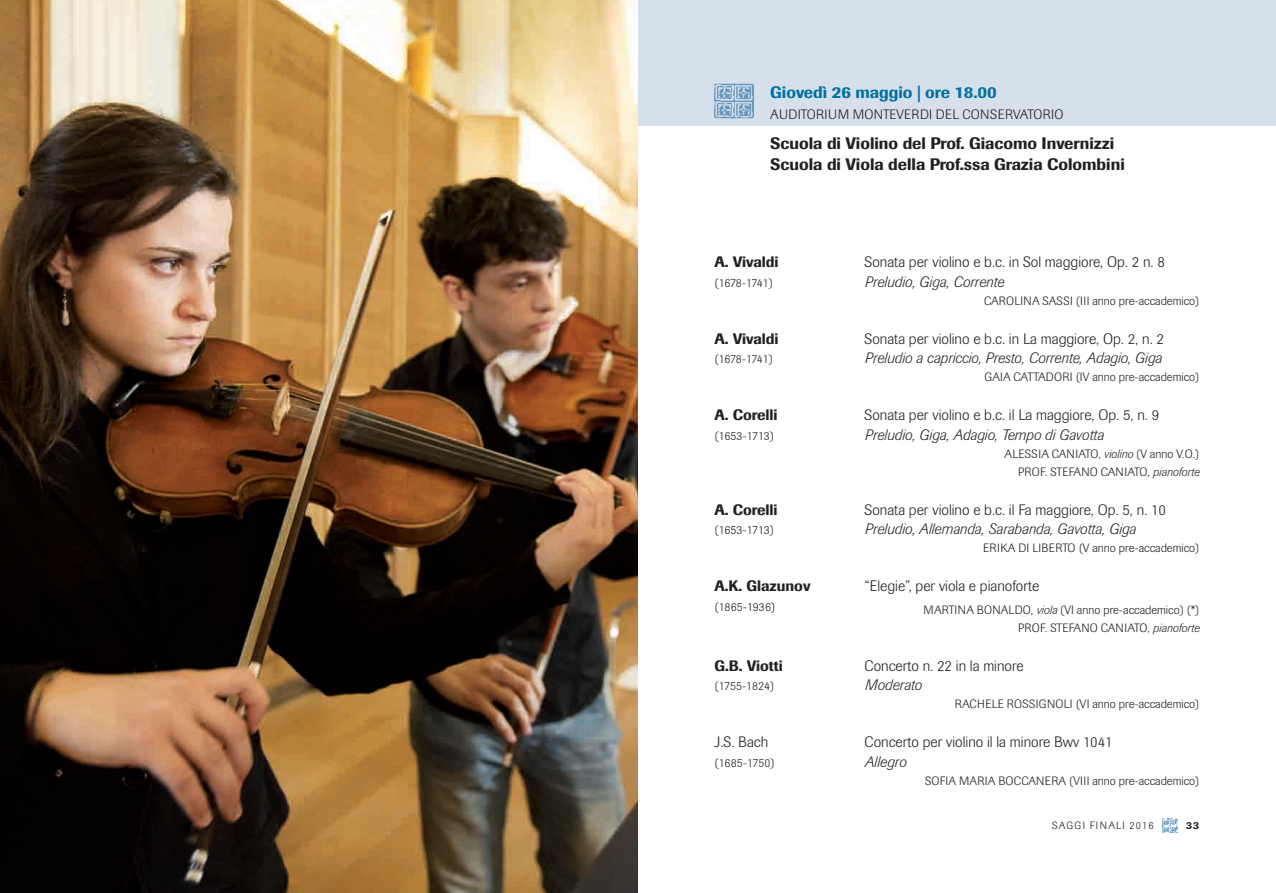
<style>
.page{position:relative;width:1276px;height:893px;background:#fff}
.page>*{position:absolute;margin:0;border:0;box-sizing:border-box;transform-origin:0 0}
.t1{font:500 16.5px/21px "Imago";color:#231f20}
.t2{font:500 16.5px "Imago";color:#0071a1}
.t3{font:300 15px "Imago";color:#231f20}
.t4{font:italic 300 15px "Imago";color:#231f20}
.t5{font:500 15px "Imago";color:#231f20}
.t6{font:300 13.5px "Imago";letter-spacing:.02em;color:#231f20}
.t7{font:300 12px/18px "Imago";color:#231f20;text-align:right}
.t8{font:300 12px/18px "Imago";letter-spacing:.02em;color:#231f20;text-align:right}
.t9{font:300 12px "Imago";letter-spacing:-.03em;color:#231f20}
.t10{font:300 10.5px "Imago";letter-spacing:.11em;color:#231f20}
.t11{font:500 10.5px "Imago";color:#231f20}
.s1{font-style:italic}
</style>
<div class="page">
<img style="left:1162px;top:819px;width:15px;height:13px">
<div style="left:638px;top:0;width:638px;height:126px;background:#d5e0eb"></div>
<img style="left:714px;top:84px;width:39px;height:34px">
<img style="left:0;top:0;width:638px;height:893px">
<h1 class="t2" style="left:770px;top:82px;width:228px">Giovedì 26 maggio | ore 18.00</h1>
<p class="t6" style="left:770px;top:107px;width:295px">AUDITORIUM MONTEVERDI DEL CONSERVATORIO</p>
<h1 class="t1" style="left:770px;top:133px;width:356px">Scuola di Violino del Prof. Giacomo Invernizzi<br>Scuola di Viola della Prof.ssa Grazia Colombini</h1>
<p class="t5" style="left:714px;top:253px;width:66px">A. Vivaldi</p>
<p class="t3" style="left:864px;top:253px;width:302px">Sonata per violino e b.c. in Sol maggiore, Op. 2 n. 8</p>
<p class="t9" style="left:714px;top:276px;width:60px">(1678-1741)</p>
<p class="t4" style="left:864px;top:273px;width:141px">Preludio, Giga, Corrente</p>
<p class="t7" style="left:984px;top:292px;width:217px">CAROLINA SASSI (III anno pre-accademico)</p>
<p class="t5" style="left:714px;top:329px;width:66px">A. Vivaldi</p>
<p class="t3" style="left:864px;top:330px;width:301px">Sonata per violino e b.c. in La maggiore, Op. 2, n. 2</p>
<p class="t9" style="left:714px;top:352px;width:60px">(1678-1741)</p>
<p class="t4" style="left:864px;top:349px;width:299px">Preludio a capriccio, Presto, Corrente, Adagio, Giga</p>
<p class="t7" style="left:984px;top:368px;width:217px">GAIA CATTADORI (IV anno pre-accademico)</p>
<p class="t5" style="left:714px;top:406px;width:65px">A. Corelli</p>
<p class="t3" style="left:864px;top:406px;width:296px">Sonata per violino e b.c. il La maggiore, Op. 5, n. 9</p>
<p class="t7" style="left:714px;top:427px;width:61px">(1653-1713)</p>
<p class="t4" style="left:864px;top:426px;width:241px">Preludio, Giga, Adagio, Tempo di Gavotta</p>
<p class="t8" style="left:1004px;top:445px;width:196px">ALESSIA CANIATO, <span class="s1">violino</span> (V anno V.O.)<br>PROF. STEFANO CANIATO, <span class="s1">pianoforte</span></p>
<p class="t5" style="left:714px;top:500px;width:65px">A. Corelli</p>
<p class="t3" style="left:864px;top:501px;width:303px">Sonata per violino e b.c. il Fa maggiore, Op. 5, n. 10</p>
<p class="t7" style="left:714px;top:521px;width:61px">(1653-1713)</p>
<p class="t4" style="left:864px;top:520px;width:273px">Preludio, Allemanda, Sarabanda, Gavotta, Giga</p>
<p class="t7" style="left:983px;top:539px;width:218px">ERIKA DI LIBERTO (V anno pre-accademico)</p>
<p class="t5" style="left:714px;top:577px;width:97px">A.K. Glazunov</p>
<p class="t3" style="left:864px;top:577px;width:176px">“Elegie”, per viola e pianoforte</p>
<p class="t7" style="left:714px;top:598px;width:62px">(1865-1936)</p>
<p class="t7" style="left:923px;top:601px;width:277px">MARTINA BONALDO, <span class="s1">viola</span> (VI anno pre-accademico) (*)<br>PROF. STEFANO CANIATO, <span class="s1">pianoforte</span></p>
<p class="t5" style="left:714px;top:656px;width:70px">G.B. Viotti</p>
<p class="t3" style="left:864px;top:657px;width:161px">Concerto n. 22 in la minore</p>
<p class="t7" style="left:714px;top:677px;width:61px">(1755-1824)</p>
<p class="t4" style="left:864px;top:676px;width:59px">Moderato</p>
<p class="t7" style="left:955px;top:695px;width:246px">RACHELE ROSSIGNOLI (VI anno pre-accademico)</p>
<p class="t3" style="left:714px;top:733px;width:55px">J.S. Bach</p>
<p class="t3" style="left:864px;top:733px;width:250px">Concerto per violino il la minore Bwv 1041</p>
<p class="t7" style="left:714px;top:754px;width:62px">(1685-1750)</p>
<p class="t4" style="left:864px;top:753px;width:43px">Allegro</p>
<p class="t8" style="left:925px;top:772px;width:276px">SOFIA MARIA BOCCANERA (VIII anno pre-accademico)</p>
<p class="t10" style="left:1052px;top:820px;width:103px">SAGGI FINALI 2016</p>
<p class="t11" style="left:1186px;top:819px;width:15px">33</p>
</div>
